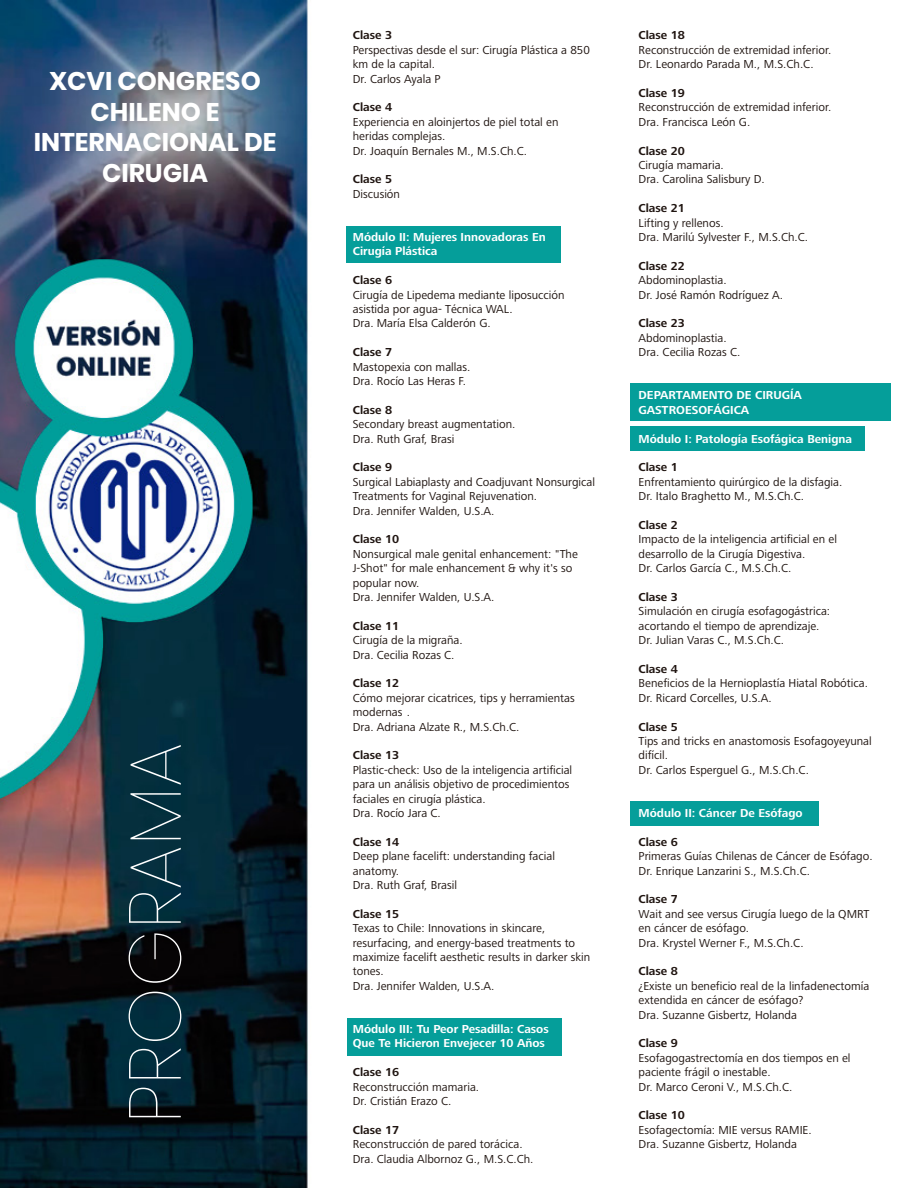
<style>
.page{position:relative;width:918px;height:1188px;background:#fff}
.page>*{position:absolute;margin:0;border:0;box-sizing:border-box;transform-origin:0 0}
.t1{font:100 73.5px "Poppins";color:#fff}
.t2{font:700 25.5px/30.6px "Poppins";color:#fff;text-align:center}
.t3{font:12px/14.4px "Frutiger Next LT";color:#1f1410}
.t4{font:700 12px "Frutiger Next LT";color:#1f1410}
.t5{font:700 12px/14.4px "Frutiger Next LT";color:#fff}
</style>
<div class="page">
<img style="left:0;top:0;width:347px;height:1188px">
<div style="left:630px;top:383px;width:261px;height:38px;background:#059e9a"></div>
<div style="left:630px;top:426px;width:235px;height:25px;background:#059e9a"></div>
<div style="left:347px;top:1018px;width:215px;height:38px;background:#059e9a"></div>
<div style="left:630px;top:801px;width:189px;height:25px;background:#059e9a"></div>
<div style="left:347px;top:226px;width:214px;height:37px;background:#059e9a"></div>
<h2 class="t2" style="left:34px;top:66px;width:244px">XCVI CONGRESO<br>CHILENO E<br>INTERNACIONAL DE<br>CIRUGIA</h2>
<h1 class="t1" style="left:112px;top:1124px;width:382px;rotate:-90deg">PROGRAMA</h1>
<p class="t4" style="left:353px;top:29px;width:41px">Clase 3</p>
<p class="t3" style="left:353px;top:43px;width:239px">Perspectivas desde el sur: Cirugía Plástica a 850 km de la capital.<br>Dr. Carlos Ayala P</p>
<p class="t4" style="left:353px;top:101px;width:41px">Clase 4</p>
<p class="t3" style="left:353px;top:115px;width:207px">Experiencia en aloinjertos de piel total en heridas complejas.<br>Dr. Joaquín Bernales M., M.S.Ch.C.</p>
<p class="t4" style="left:353px;top:173px;width:41px">Clase 5</p>
<p class="t3" style="left:353px;top:187px;width:49px">Discusión</p>
<p class="t5" style="left:353px;top:230px;width:194px">Módulo II: Mujeres Innovadoras En<br>Cirugía Plástica</p>
<p class="t4" style="left:353px;top:274px;width:41px">Clase 6</p>
<p class="t3" style="left:353px;top:287px;width:213px">Cirugía de Lipedema mediante liposucción asistida por agua- Técnica WAL.<br>Dra. María Elsa Calderón G.</p>
<p class="t4" style="left:353px;top:346px;width:41px">Clase 7</p>
<p class="t3" style="left:353px;top:359px;width:119px">Mastopexia con mallas.<br>Dra. Rocío Las Heras F.</p>
<p class="t4" style="left:353px;top:403px;width:41px">Clase 8</p>
<p class="t3" style="left:353px;top:417px;width:164px">Secondary breast augmentation.<br>Dra. Ruth Graf, Brasi</p>
<p class="t4" style="left:353px;top:461px;width:41px">Clase 9</p>
<p class="t3" style="left:353px;top:475px;width:244px">Surgical Labiaplasty and Coadjuvant Nonsurgical<br>Treatments for Vaginal Rejuvenation.<br>Dra. Jennifer Walden, U.S.A.</p>
<p class="t4" style="left:353px;top:533px;width:48px">Clase 10</p>
<p class="t3" style="left:353px;top:547px;width:227px">Nonsurgical male genital enhancement: "The<br>J-Shot" for male enhancement &amp; why it's so popular now.<br>Dra. Jennifer Walden, U.S.A.</p>
<p class="t4" style="left:353px;top:619px;width:48px">Clase 11</p>
<p class="t3" style="left:353px;top:633px;width:111px">Cirugía de la migraña.<br>Dra. Cecilia Rozas C.</p>
<p class="t4" style="left:353px;top:677px;width:48px">Clase 12</p>
<p class="t3" style="left:353px;top:691px;width:223px">Cómo mejorar cicatrices, tips y herramientas modernas .<br>Dra. Adriana Alzate R., M.S.Ch.C.</p>
<p class="t4" style="left:353px;top:749px;width:48px">Clase 13</p>
<p class="t3" style="left:353px;top:763px;width:221px">Plastic-check: Uso de la inteligencia artificial para un análisis objetivo de procedimientos faciales en cirugía plástica.<br>Dra. Rocío Jara C.</p>
<p class="t4" style="left:353px;top:835px;width:48px">Clase 14</p>
<p class="t3" style="left:353px;top:849px;width:204px">Deep plane facelift: understanding facial anatomy.<br>Dra. Ruth Graf, Brasil</p>
<p class="t4" style="left:353px;top:907px;width:48px">Clase 15</p>
<p class="t3" style="left:353px;top:921px;width:239px">Texas to Chile: Innovations in skincare, resurfacing, and energy-based treatments to maximize facelift aesthetic results in darker skin tones.<br>Dra. Jennifer Walden, U.S.A.</p>
<p class="t5" style="left:353px;top:1022px;width:197px">Módulo III: Tu Peor Pesadilla: Casos<br>Que Te Hicieron Envejecer 10 Años</p>
<p class="t4" style="left:353px;top:1066px;width:48px">Clase 16</p>
<p class="t3" style="left:353px;top:1079px;width:128px">Reconstrucción mamaria.<br>Dr. Cristián Erazo C.</p>
<p class="t4" style="left:353px;top:1123px;width:48px">Clase 17</p>
<p class="t3" style="left:353px;top:1137px;width:182px">Reconstrucción de pared torácica.<br>Dra. Claudia Albornoz G., M.S.C.Ch.</p>
<p class="t4" style="left:639px;top:29px;width:48px">Clase 18</p>
<p class="t3" style="left:639px;top:43px;width:194px">Reconstrucción de extremidad inferior.<br>Dr. Leonardo Parada M., M.S.Ch.C.</p>
<p class="t4" style="left:639px;top:86px;width:48px">Clase 19</p>
<p class="t3" style="left:639px;top:100px;width:194px">Reconstrucción de extremidad inferior.<br>Dra. Francisca León G.</p>
<p class="t4" style="left:639px;top:144px;width:48px">Clase 20</p>
<p class="t3" style="left:639px;top:158px;width:128px">Cirugía mamaria.<br>Dra. Carolina Salisbury D.</p>
<p class="t4" style="left:639px;top:202px;width:48px">Clase 21</p>
<p class="t3" style="left:639px;top:215px;width:171px">Lifting y rellenos.<br>Dra. Marilú Sylvester F., M.S.Ch.C.</p>
<p class="t4" style="left:639px;top:259px;width:48px">Clase 22</p>
<p class="t3" style="left:639px;top:273px;width:146px">Abdominoplastia.<br>Dr. José Ramón Rodríguez A.</p>
<p class="t4" style="left:639px;top:317px;width:48px">Clase 23</p>
<p class="t3" style="left:639px;top:331px;width:103px">Abdominoplastia.<br>Dra. Cecilia Rozas C.</p>
<p class="t5" style="left:639px;top:388px;width:165px">DEPARTAMENTO DE CIRUGÍA<br>GASTROESOFÁGICA</p>
<p class="t5" style="left:639px;top:431px;width:215px">Módulo I: Patología Esofágica Benigna</p>
<p class="t4" style="left:639px;top:461px;width:41px">Clase 1</p>
<p class="t3" style="left:639px;top:475px;width:205px">Enfrentamiento quirúrgico de la disfagia.<br>Dr. Italo Braghetto M., M.S.Ch.C.</p>
<p class="t4" style="left:639px;top:518px;width:41px">Clase 2</p>
<p class="t3" style="left:639px;top:532px;width:200px">Impacto de la inteligencia artificial en el desarrollo de la Cirugía Digestiva.<br>Dr. Carlos García C., M.S.Ch.C.</p>
<p class="t4" style="left:639px;top:590px;width:41px">Clase 3</p>
<p class="t3" style="left:639px;top:604px;width:193px">Simulación en cirugía esofagogástrica: acortando el tiempo de aprendizaje.<br>Dr. Julian Varas C., M.S.Ch.C.</p>
<p class="t4" style="left:639px;top:662px;width:41px">Clase 4</p>
<p class="t3" style="left:639px;top:676px;width:231px">Beneficios de la Hernioplastía Hiatal Robótica.<br>Dr. Ricard Corcelles, U.S.A.</p>
<p class="t4" style="left:639px;top:720px;width:41px">Clase 5</p>
<p class="t3" style="left:639px;top:734px;width:235px">Tips and tricks en anastomosis Esofagoyeyunal difícil.<br>Dr. Carlos Esperguel G., M.S.Ch.C.</p>
<p class="t5" style="left:639px;top:806px;width:166px">Módulo II: Cáncer De Esófago</p>
<p class="t4" style="left:639px;top:835px;width:41px">Clase 6</p>
<p class="t3" style="left:639px;top:849px;width:236px">Primeras Guías Chilenas de Cáncer de Esófago.<br>Dr. Enrique Lanzarini S., M.S.Ch.C.</p>
<p class="t4" style="left:639px;top:893px;width:41px">Clase 7</p>
<p class="t3" style="left:639px;top:907px;width:232px">Wait and see versus Cirugía luego de la QMRT en cáncer de esófago.<br>Dra. Krystel Werner F., M.S.Ch.C.</p>
<p class="t4" style="left:639px;top:965px;width:41px">Clase 8</p>
<p class="t3" style="left:639px;top:979px;width:232px">¿Existe un beneficio real de la linfadenectomía extendida en cáncer de esófago?<br>Dra. Suzanne Gisbertz, Holanda</p>
<p class="t4" style="left:639px;top:1037px;width:41px">Clase 9</p>
<p class="t3" style="left:639px;top:1051px;width:214px">Esofagogastrectomía en dos tiempos en el paciente frágil o inestable.<br>Dr. Marco Ceroni V., M.S.Ch.C.</p>
<p class="t4" style="left:639px;top:1109px;width:48px">Clase 10</p>
<p class="t3" style="left:639px;top:1123px;width:175px">Esofagectomía: MIE versus RAMIE.<br>Dra. Suzanne Gisbertz, Holanda</p>
</div>
